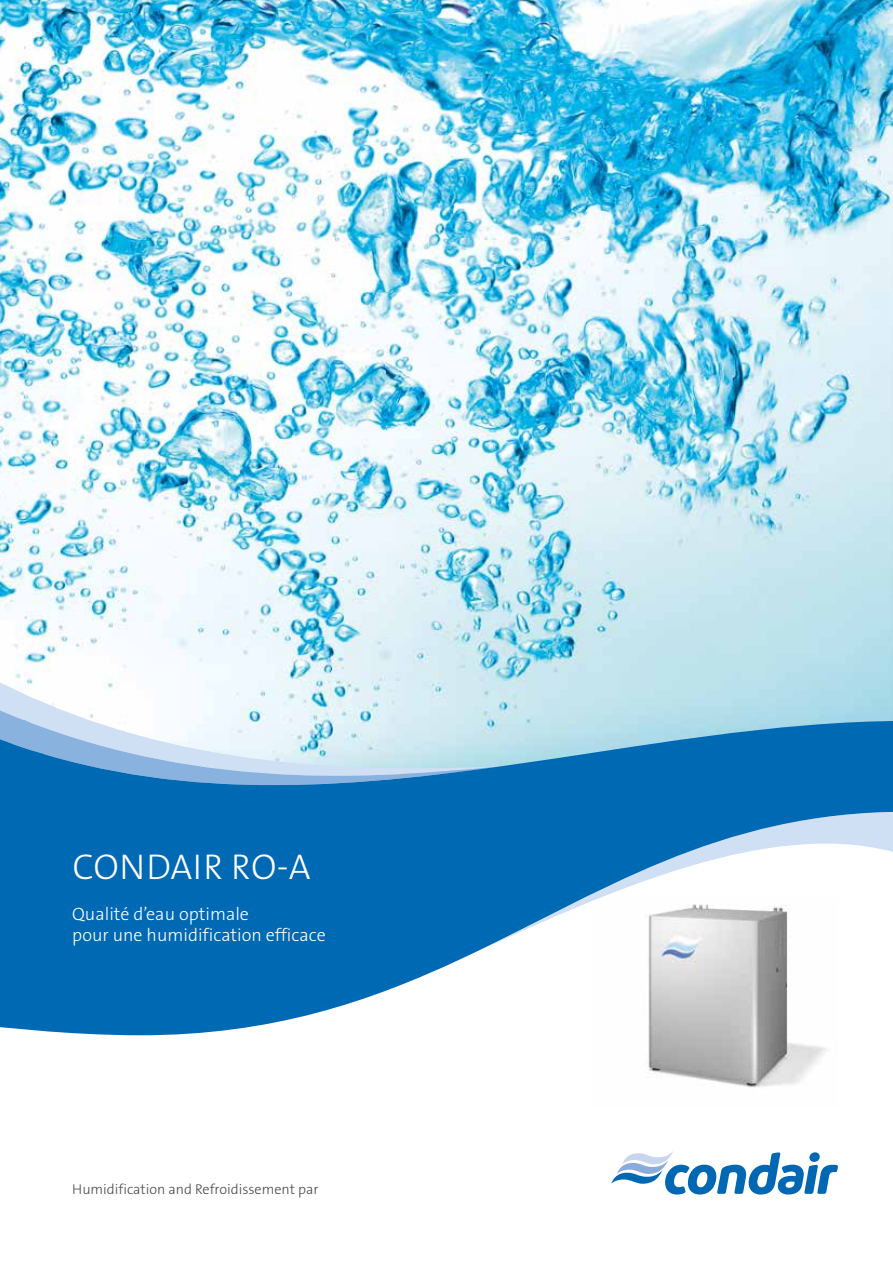
<style>
.page{position:relative;width:893px;height:1263px;background:#fff}
.page>*{position:absolute;margin:0;border:0;box-sizing:border-box;transform-origin:0 0}
.t1{font:300 36px "The Sans B W3";letter-spacing:.015em;color:#fff}
.t2{font:300 18px/21.3px "The Sans B W3";color:#fff}
.t3{font:300 14.25px "The Sans B W3";color:#4a4a49}
</style>
<div class="page">
<img style="left:648px;top:1035px;width:178px;height:53px">
<img style="left:0;top:0;width:893px;height:721px">
<svg style="left:0;top:676px;width:504px;height:45px"></svg>
<svg style="left:0;top:705px;width:501px;height:16px"></svg>
<svg style="left:0;top:721px;width:893px;height:314px;fill:#0069b4"></svg>
<svg style="left:611px;top:1151px;width:227px;height:43px"></svg>
<h1 class="t1" style="left:73px;top:843px;width:240px">CONDAIR RO-A</h1>
<p class="t2" style="left:72px;top:903px;width:255px">Qualité d’eau optimale<br>pour une humidification efficace</p>
<p class="t3" style="left:72px;top:1180px;width:248px">Humidification and Refroidissement par</p>
</div>
